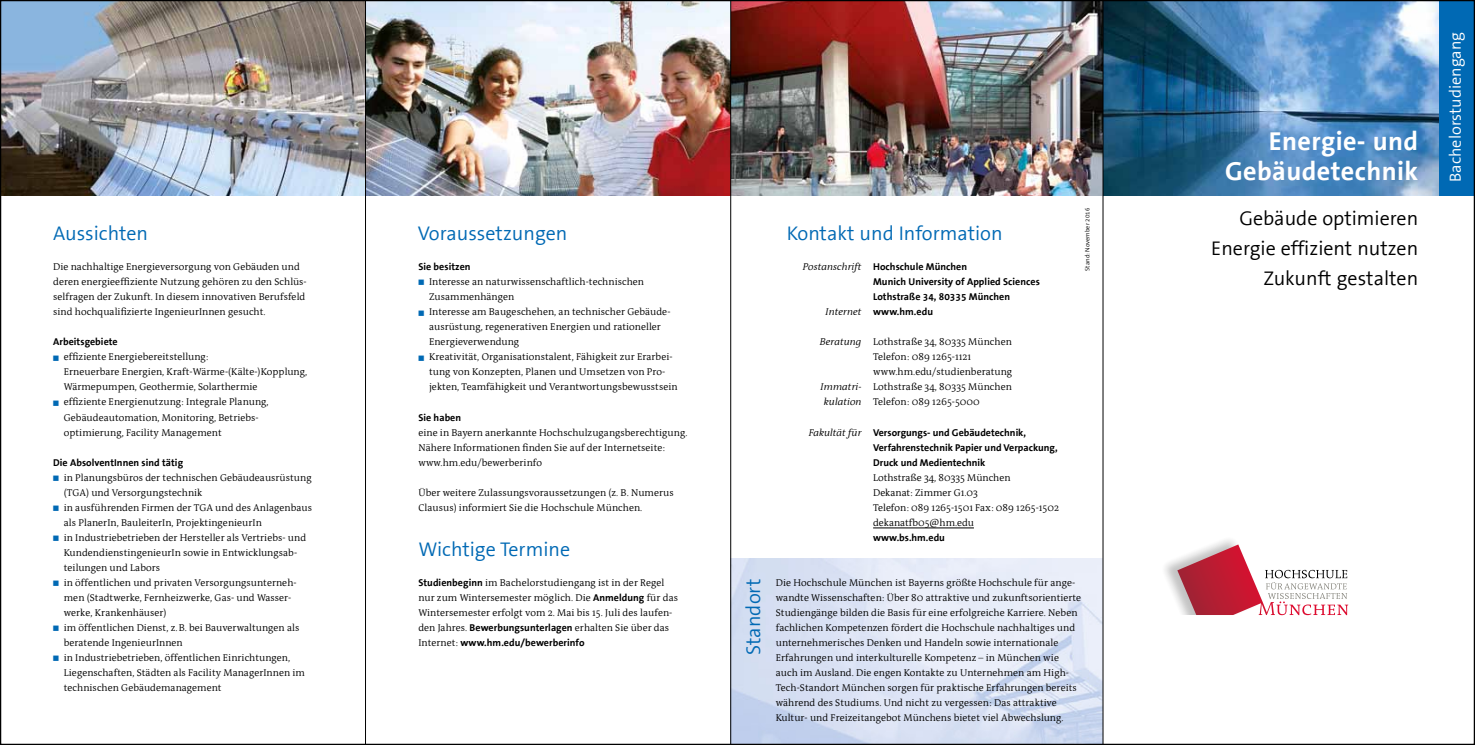
<style>
.page{position:relative;width:1475px;height:745px;background:#fff}
.page>*{position:absolute;margin:0;border:0;box-sizing:border-box;transform-origin:0 0}
.t1{font:700 26.25px/30px "FHM The Sans";letter-spacing:.015em;color:#fff;text-align:right}
.t2{font:20px "FHM The Sans";color:#0069b4}
.t3{font:20px/30px "FHM The Sans";color:#000;text-align:right}
.t4{font:16.25px "FHM The Sans";color:#fff}
.t5{font:10px/15px "FHM Antiqua";letter-spacing:.005em;color:#000}
.t6{font:700 10px/15px "FHM Antiqua";letter-spacing:.005em;color:#000}
.t7{font:italic 10px/15px "FHM Antiqua";letter-spacing:.005em;color:#000;text-align:center}
.t8{font:6.25px "FHM The Sans";letter-spacing:.005em;color:#000}
.s1{color:#0069b4}
.s2{font-weight:700}
</style>
<div class="page">
<img style="left:2px;top:2px;width:1437px;height:193px">
<img style="left:731px;top:2px;width:371px;height:193px">
<hr style="left:873px;top:527px;width:100px;height:1px;background:#000">
<img style="left:731px;top:558px;width:371px;height:184px">
<div style="left:1439px;top:0;width:35px;height:195px;background:#0069b4"></div>
<svg style="left:1165px;top:540px;width:182px;height:74px"></svg>
<hr style="left:1102px;top:0;width:1px;height:744px;background:#000">
<hr style="left:730px;top:0;width:1px;height:744px;background:#000">
<hr style="left:365px;top:0;width:1px;height:744px;background:#000">
<h2 class="t2" style="left:53px;top:223px;width:96px">Aussichten</h2>
<p class="t5" style="left:53px;top:260px;width:255px">Die nachhaltige Energieversorgung von Gebäuden und deren energieeffiziente Nutzung gehören zu den Schlüs&shy;selfragen der Zukunft. In diesem innovativen Berufsfeld sind hochqualifizierte IngenieurInnen gesucht.</p>
<p class="t6" style="left:53px;top:334px;width:66px">Arbeitsgebiete</p>
<p class="t5" style="left:64px;top:350px;width:245px;text-indent:-11px"><span class="s1">■</span> effiziente Energiebereitstellung:<br>Erneuerbare Energien, Kraft-Wärme-(Kälte-)Kopplung,<br>Wärmepumpen, Geothermie, Solarthermie</p>
<p class="t5" style="left:64px;top:395px;width:206px;text-indent:-11px"><span class="s1">■</span> effiziente Energienutzung: Integrale Planung,<br>Gebäudeautomation, Monitoring, Betriebs&shy;optimierung, Facility Management</p>
<p class="t6" style="left:53px;top:454px;width:131px">Die AbsolventInnen sind tätig</p>
<p class="t5" style="left:64px;top:470px;width:249px;text-indent:-11px"><span class="s1">■</span> in Planungsbüros der technischen Gebäudeausrüstung (TGA) und Versorgungstechnik</p>
<p class="t5" style="left:64px;top:500px;width:250px;text-indent:-11px"><span class="s1">■</span> in ausführenden Firmen der TGA und des Anlagenbaus als PlanerIn, BauleiterIn, ProjektingenieurIn</p>
<p class="t5" style="left:64px;top:530px;width:244px;text-indent:-11px"><span class="s1">■</span> in Industriebetrieben der Hersteller als Vertriebs- und<br>KundendienstingenieurIn sowie in Entwicklungsab&shy;teilungen und Labors</p>
<p class="t5" style="left:64px;top:575px;width:234px;text-indent:-11px"><span class="s1">■</span> in öffentlichen und privaten Versorgungsunterneh&shy;men (Stadtwerke, Fernheizwerke, Gas- und Wasser&shy;werke, Krankenhäuser)</p>
<p class="t5" style="left:64px;top:620px;width:237px;text-indent:-11px"><span class="s1">■</span> im öffentlichen Dienst, z. B. bei Bauverwaltungen als beratende IngenieurInnen</p>
<p class="t5" style="left:64px;top:650px;width:243px;text-indent:-11px"><span class="s1">■</span> in Industriebetrieben, öffentlichen Einrichtungen,<br>Liegenschaften, Städten als Facility ManagerInnen im technischen Gebäudemanagement</p>
<p class="t8" style="left:1084px;top:270px;width:64px;rotate:-90deg">Stand: November 2016</p>
<h2 class="t2" style="left:418px;top:223px;width:151px">Voraussetzungen</h2>
<h2 class="t2" style="left:786px;top:223px;width:217px">Kontakt und Information</h2>
<p class="t6" style="left:418px;top:259px;width:54px">Sie besitzen</p>
<p class="t5" style="left:429px;top:275px;width:216px;text-indent:-11px"><span class="s1">■</span> Interesse an naturwissenschaftlich-technischen<br>Zusammenhängen</p>
<p class="t5" style="left:429px;top:305px;width:243px;text-indent:-11px"><span class="s1">■</span> Interesse am Baugeschehen, an technischer Gebäude&shy;ausrüstung, regenerativen Energien und rationeller<br>Energieverwendung</p>
<p class="t5" style="left:429px;top:350px;width:250px;text-indent:-11px"><span class="s1">■</span> Kreativität, Organisationstalent, Fähigkeit zur Erarbei&shy;tung von Konzepten, Planen und Umsetzen von Pro&shy;jekten, Teamfähigkeit und Verantwortungsbewusstsein</p>
<p class="t6" style="left:418px;top:409px;width:44px">Sie haben</p>
<p class="t5" style="left:418px;top:425px;width:270px">eine in Bayern anerkannte Hochschulzugangsberechtigung.<br>Nähere Informationen finden Sie auf der Internetseite: www.hm.edu/bewerberinfo</p>
<p class="t5" style="left:418px;top:485px;width:257px">Über weitere Zulassungsvoraussetzungen (z. B. Numerus<br>Clausus) informiert Sie die Hochschule München.</p>
<p class="t6" style="left:873px;top:259px;width:168px">Hochschule München<br>Munich University of Applied Sciences<br>Lothstraße 34, 80335 München www.hm.edu</p>
<p class="t5" style="left:873px;top:335px;width:141px">Lothstraße 34, 80335 München<br>Telefon: 089 1265-1121 www.hm.edu/studienberatung<br>Lothstraße 34, 80335 München<br>Telefon: 089 1265-5000</p>
<p class="t6" style="left:873px;top:424px;width:186px">Versorgungs- und Gebäudetechnik,<br>Verfahrenstechnik Papier und Verpackung,<br>Druck und Medientechnik</p>
<p class="t5" style="left:873px;top:470px;width:187px">Lothstraße 34, 80335 München<br>Dekanat: Zimmer G1.03<br>Telefon: 089 1265-1501 Fax: 089 1265-1502 dekanatfb05@hm.edu</p>
<p class="t6" style="left:873px;top:529px;width:73px">www.bs.hm.edu</p>
<p class="t7" style="left:802px;top:260px;width:60px">Postanschrift</p>
<p class="t7" style="left:825px;top:305px;width:37px">Internet</p>
<p class="t7" style="left:819px;top:335px;width:43px">Beratung</p>
<p class="t7" style="left:820px;top:380px;width:42px">Immatri&shy;kulation</p>
<p class="t7" style="left:808px;top:425px;width:54px">Fakultät für</p>
<h2 class="t2" style="left:418px;top:538px;width:153px">Wichtige Termine</h2>
<p class="t5" style="left:418px;top:575px;width:261px"><span class="s2">Studienbeginn</span> im Bachelorstudiengang ist in der Regel nur zum Wintersemester möglich. Die <span class="s2">Anmeldung</span> für das Wintersemester erfolgt vom 2. Mai bis 15. Juli des laufen&shy;den Jahres. <span class="s2">Bewerbungsunterlagen</span> erhalten Sie über das Internet: <span class="s2">www.hm.edu/bewerberinfo</span></p>
<p class="t5" style="left:775px;top:575px;width:307px">Die Hochschule München ist Bayerns größte Hochschule für ange&shy;wandte Wissenschaften: Über 80 attraktive und zukunftsorientierte Studiengänge bilden die Basis für eine erfolgreiche Karriere. Neben fachlichen Kompetenzen fördert die Hochschule nachhaltiges und unternehmerisches Denken und Handeln sowie internationale Erfahrungen und interkulturelle Kompetenz – in München wie auch im Ausland. Die engen Kontakte zu Unternehmen am High-Tech-Standort München sorgen für praktische Erfahrungen bereits während des Studiums. Und nicht zu vergessen: Das attraktive Kultur- und Freizeitangebot Münchens bietet viel Abwechslung.</p>
<h2 class="t2" style="left:743px;top:654px;width:78px;rotate:-90deg">Standort</h2>
<h1 class="t1" style="left:1224px;top:127px;width:195px">Energie- und<br>Gebäudetechnik</h1>
<h2 class="t3" style="left:1210px;top:204px;width:208px">Gebäude optimieren<br>Energie effizient nutzen<br>Zukunft gestalten</h2>
<h3 class="t4" style="left:1446px;top:182px;width:151px;rotate:-90deg">Bachelorstudiengang</h3>
</div>
